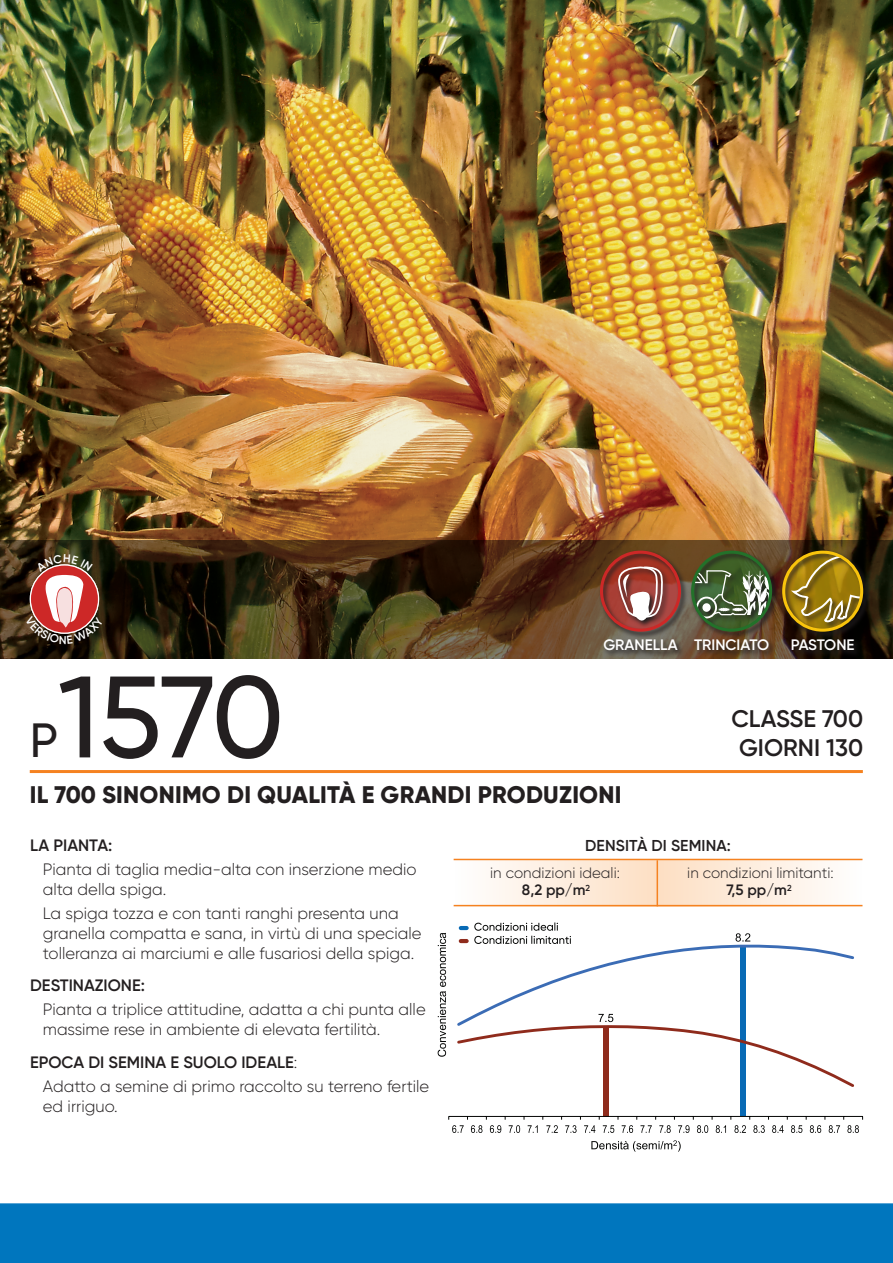
<style>
.page{position:relative;width:893px;height:1263px;background:#fff}
.page>*{position:absolute;margin:0;border:0;box-sizing:border-box;transform-origin:0 0}
.t1{font:500 115.5px "Gilroy";color:#231f20}
.t2{font:500 48px "Gilroy";color:#231f20}
.t3{font:800 24px "Gilroy";letter-spacing:.01em;color:#231f20}
.t4{font:600 24px "Gilroy";color:#231f20}
.t5{font:300 16.5px/19.8px "Gilroy";color:#231f20}
.t6{font:600 16.5px "Gilroy";color:#231f20}
.t7{font:600 15.75px "Gilroy";letter-spacing:.01em;color:#231f20}
.t8{font:600 15.15px "Gilroy";color:#fff}
.t9{font:600 15.15px "Gilroy";letter-spacing:-.02em;color:#fff}
.t10{font:300 15px "Gilroy";color:#231f20}
.t11{font:600 15px "Gilroy";color:#231f20}
.s1{font-weight:300}
</style>
<div class="page">
<img style="left:0;top:0;width:893px;height:540px">
<div style="left:0;top:1203px;width:893px;height:60px;background:#0076be"></div>
<svg style="left:0;top:540px;width:893px;height:118px;background:#3e2c15"></svg>
<hr style="left:30px;top:770px;width:833px;height:3px;background:#f58220">
<div style="left:454px;top:859px;width:204px;height:47px;background:linear-gradient(to right,#feffff,#fddec1)"></div>
<div style="left:658px;top:859px;width:205px;height:47px;background:linear-gradient(to right,#fddfc3,#fefefe)"></div>
<hr style="left:454px;top:859px;width:408px;height:1px;background:#f58220">
<hr style="left:454px;top:905px;width:408px;height:1px;background:#f58220">
<hr style="left:657px;top:860px;width:1px;height:46px;background:#f58220">
<svg style="left:781px;top:549px;width:90px;height:108px;background:#2f200d"></svg>
<svg style="left:792px;top:552px;width:70px;height:73px;background:#957a23"></svg>
<div style="left:782px;top:551px;width:81px;height:81px;border:3px solid #f9c40c;border-radius:50%"></div>
<svg style="left:690px;top:549px;width:89px;height:108px;background:#574a2a"></svg>
<div style="left:696px;top:597px;width:21px;height:21px;border:2px solid #fff;border-radius:50%"></div>
<svg style="left:693px;top:568px;width:78px;height:49px;background:#697d5e"></svg>
<div style="left:691px;top:551px;width:81px;height:81px;border:3px solid #23712a;border-radius:50%"></div>
<svg style="left:599px;top:549px;width:90px;height:108px;background:#744d3d"></svg>
<svg style="left:616px;top:564px;width:49px;height:62px"></svg>
<div style="left:600px;top:551px;width:81px;height:81px;border:3px solid #cd2827;border-radius:50%"></div>
<div style="left:603px;top:1026px;width:6px;height:90px;background:#8f2b1c"></div>
<div style="left:740px;top:945px;width:6px;height:171px;background:#086ab5"></div>
<svg style="left:457px;top:922px;width:397px;height:165px"></svg>
<svg style="left:448px;top:1116px;width:415px;height:17px"></svg>
<svg style="left:438px;top:933px;width:8px;height:124px"></svg>
<svg style="left:591px;top:1140px;width:90px;height:12px"></svg>
<svg style="left:25px;top:554px;width:78px;height:90px;background:#90574e"></svg>
<p class="t1" style="left:58px;top:646px;width:228px">1570</p>
<p class="t2" style="left:30px;top:711px;width:30px">P</p>
<p class="t8" style="left:603px;top:635px;width:76px">GRANELLA</p>
<p class="t8" style="left:694px;top:635px;width:77px">TRINCIATO</p>
<p class="t9" style="left:791px;top:635px;width:65px">PASTONE</p>
<p class="t4" style="left:731px;top:703px;width:133px">CLASSE 700</p>
<p class="t4" style="left:739px;top:732px;width:126px">GIORNI 130</p>
<p class="t3" style="left:30px;top:779px;width:593px">IL 700 SINONIMO DI QUALITÀ E GRANDI PRODUZIONI</p>
<p class="t6" style="left:30px;top:835px;width:84px">LA PIANTA:</p>
<p class="t5" style="left:43px;top:859px;width:375px">Pianta di taglia media-alta con inserzione medio alta della spiga.</p>
<p class="t5" style="left:43px;top:903px;width:380px">La spiga tozza e con tanti ranghi presenta una granella compatta e sana, in virtù di una speciale tolleranza ai marciumi e alle fusariosi della spiga.</p>
<p class="t6" style="left:30px;top:975px;width:116px">DESTINAZIONE:</p>
<p class="t5" style="left:43px;top:999px;width:384px">Pianta a triplice attitudine, adatta a chi punta alle massime rese in ambiente di elevata fertilità.</p>
<p class="t6" style="left:30px;top:1052px;width:269px">EPOCA DI SEMINA E SUOLO IDEALE<span class="s1">:</span></p>
<p class="t5" style="left:43px;top:1076px;width:388px">Adatto a semine di primo raccolto su terreno fertile ed irriguo.</p>
<p class="t7" style="left:585px;top:835px;width:147px">DENSITÀ DI SEMINA:</p>
<p class="t10" style="left:490px;top:863px;width:131px">in condizioni ideali:</p>
<p class="t10" style="left:687px;top:863px;width:148px">in condizioni limitanti:</p>
<p class="t11" style="left:522px;top:881px;width:70px">8,2 pp/m<sup>2</sup></p>
<p class="t11" style="left:726px;top:881px;width:67px">7,5 pp/m<sup>2</sup></p>
</div>
